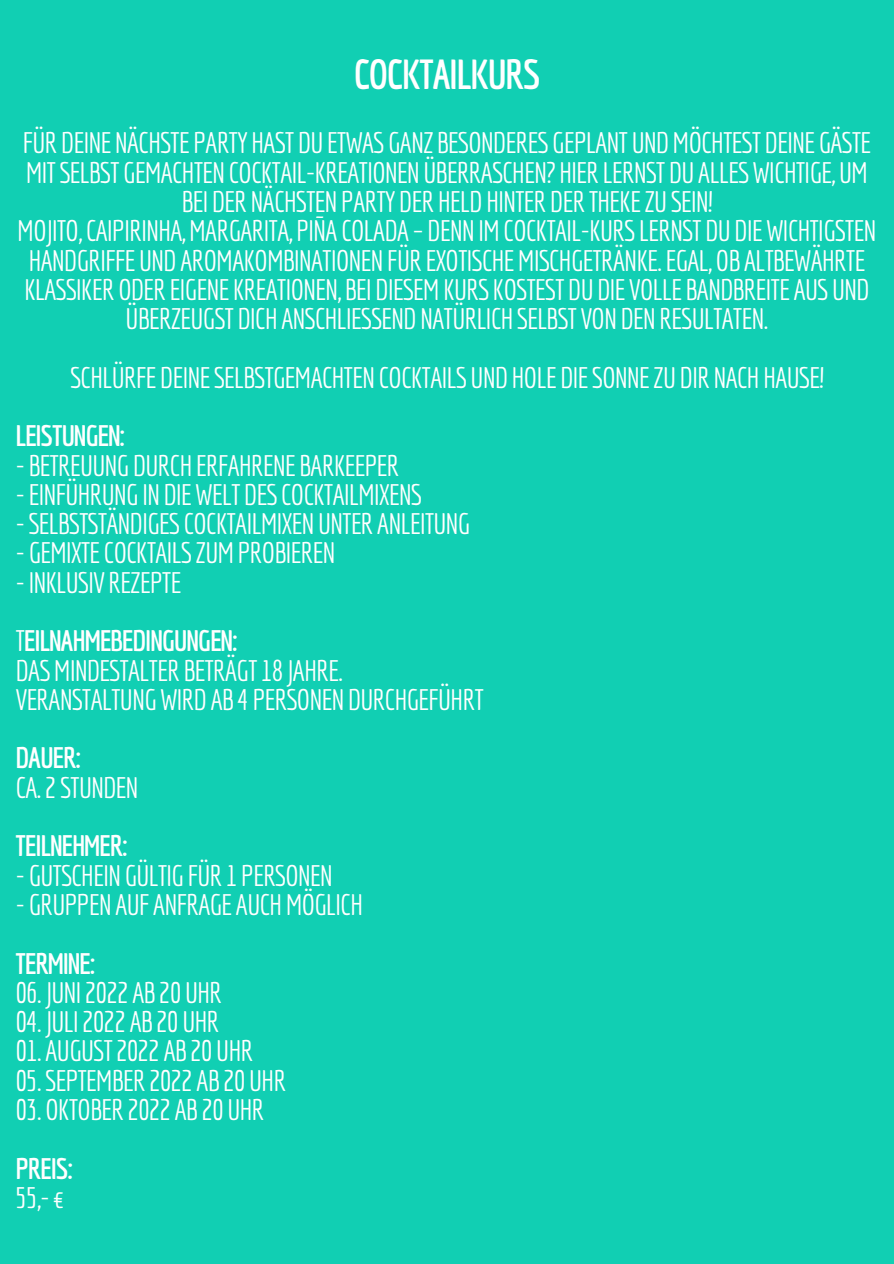
<style>
.page{position:relative;width:894px;height:1264px;background:#fff}
.page>*{position:absolute;margin:0;border:0;box-sizing:border-box;transform-origin:0 0}
.t1{font:700 40.95px "Economica";letter-spacing:-.04em;color:#fff}
.t2{font:28.95px/29.2px "Economica";letter-spacing:-.04em;color:#fff;text-align:center}
.t3{font:700 28.95px "Economica";letter-spacing:-.04em;color:#fff}
.s1{font-weight:400}
</style>
<div class="page">
<div style="left:0;top:0;width:893px;height:1263px;background:#11cfb3"></div>
<p class="t1" style="left:354px;top:50px;width:188px">COCKTAILKURS</p>
<p class="t2" style="left:23px;top:128px;width:850px">FÜRDEINENÄCHSTEPARTYHASTDUETWASGANZ BESONDERESGEPLANTUNDMÖCHTESTDEINEGÄSTE<br>MITSELBSTGEMACHTENCOCKTAIL-KREATIONENÜBERRASCHEN?HIERLERNSTDUALLESWICHTIGE,UM<br>BEIDERNÄCHSTENPARTYDERHELDHINTERDERTHEKEZUSEIN!</p>
<p class="t2" style="left:17px;top:216px;width:860px">MOJITO,CAIPIRINHA,MARGARITA,PIÑA COLADA –DENNIMCOCKTAIL-KURSLERNSTDUDIEWICHTIGSTEN HANDGRIFFEUNDAROMAKOMBINATIONENFÜREXOTISCHEMISCHGETRÄNKE.EGAL,OB ALTBEWÄHRTE KLASSIKERODEREIGENE KREATIONEN, BEIDIESEMKURS KOSTESTDUDIE VOLLE BANDBREITE AUSUND ÜBERZEUGSTDICHANSCHLIESSENDNATÜRLICHSELBST VONDENRESULTATEN.</p>
<p class="t2" style="left:70px;top:362px;width:754px">SCHLÜRFEDEINESELBSTGEMACHTENCOCKTAILSUNDHOLEDIESONNEZUDIRNACHHAUSE!</p>
<p class="t3" style="left:15px;top:419px;width:111px">LEISTUNGEN:</p>
<p class="t2" style="left:15px;top:450px;width:385px">- BETREUUNGDURCHERFAHRENE BARKEEPER</p>
<p class="t2" style="left:15px;top:479px;width:408px">-EINFÜHRUNGINDIEWELTDESCOCKTAILMIXENS</p>
<p class="t2" style="left:15px;top:508px;width:456px">-SELBSTSTÄNDIGESCOCKTAILMIXENUNTERANLEITUNG</p>
<p class="t2" style="left:15px;top:538px;width:321px">-GEMIXTECOCKTAILSZUMPROBIEREN</p>
<p class="t2" style="left:15px;top:567px;width:167px">-INKLUSIVREZEPTE</p>
<p class="t3" style="left:15px;top:624px;width:223px"><span class="s1">T</span>EILNAHMEBEDINGUNGEN:</p>
<p class="t2" style="left:15px;top:655px;width:329px">DASMINDESTALTERBETRÄGT 18 JAHRE.</p>
<p class="t2" style="left:15px;top:684px;width:470px">VERANSTALTUNGWIRDAB 4PERSONENDURCHGEFÜHRT</p>
<p class="t3" style="left:15px;top:741px;width:67px">DAUER:</p>
<p class="t2" style="left:15px;top:772px;width:125px">CA. 2 STUNDEN</p>
<p class="t3" style="left:15px;top:828px;width:114px">TEILNEHMER:</p>
<p class="t2" style="left:15px;top:860px;width:319px">-GUTSCHEINGÜLTIGFÜR1PERSONEN</p>
<p class="t2" style="left:15px;top:889px;width:349px">-GRUPPENAUF ANFRAGE AUCHMÖGLICH</p>
<p class="t3" style="left:15px;top:946px;width:81px">TERMINE:</p>
<p class="t2" style="left:15px;top:977px;width:208px">06.JUNI 2022 AB 20UHR</p>
<p class="t2" style="left:15px;top:1006px;width:205px">04.JULI 2022 AB 20UHR</p>
<p class="t2" style="left:15px;top:1035px;width:239px">01. AUGUST 2022 AB 20UHR</p>
<p class="t2" style="left:15px;top:1065px;width:272px">05.SEPTEMBER2022 AB 20UHR</p>
<p class="t2" style="left:15px;top:1094px;width:251px">03.OKTOBER2022 AB 20UHR</p>
<p class="t3" style="left:15px;top:1150px;width:59px">PREIS:</p>
<p class="t2" style="left:15px;top:1182px;width:50px">55,-€</p>
</div>
